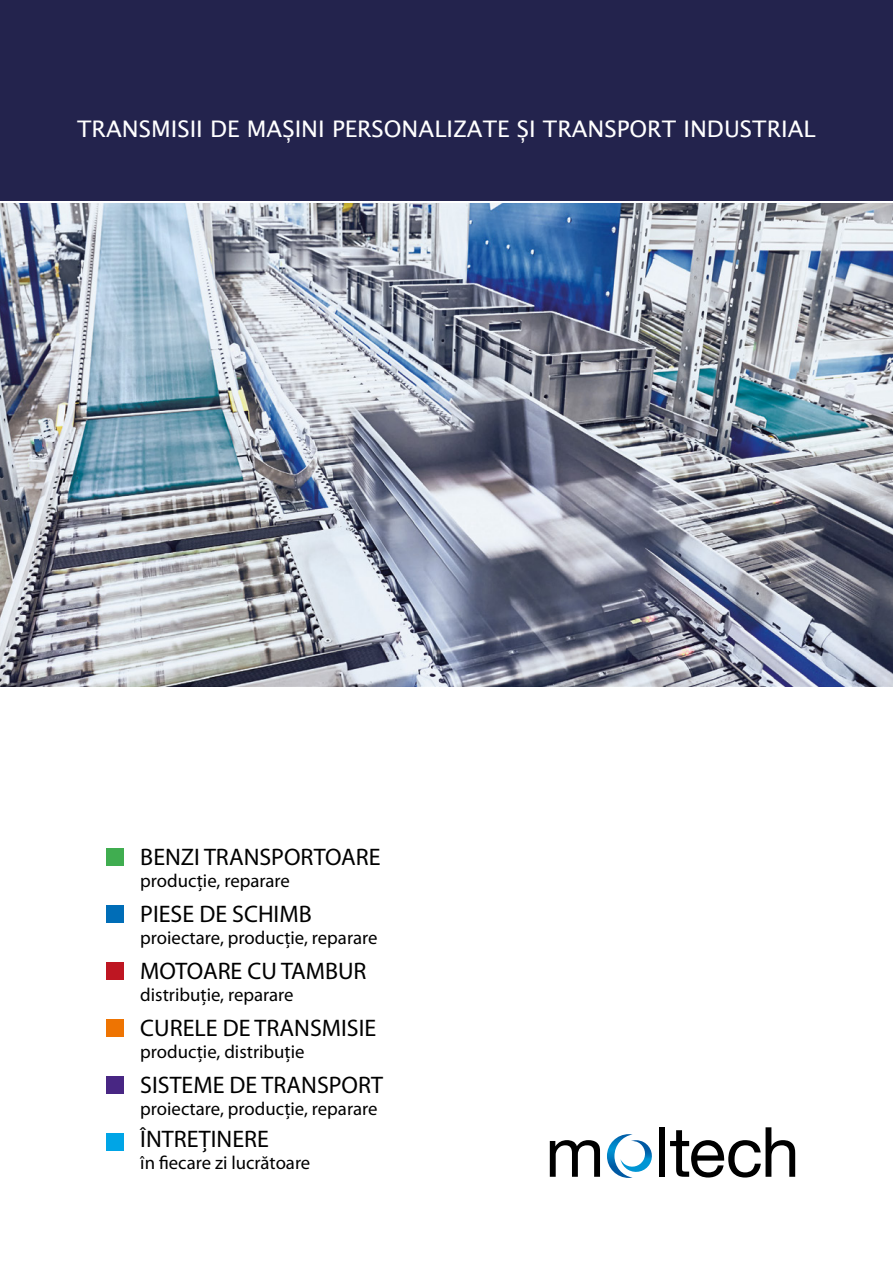
<style>
.page{position:relative;width:893px;height:1263px;background:#fff}
.page>*{position:absolute;margin:0;border:0;box-sizing:border-box;transform-origin:0 0}
.t1{font:24px "Myriad Pro";color:#000}
.t2{font:22.8px "Lucida Sans Unicode";color:#fff}
.t3{font:18.75px "Myriad Pro";color:#000}
</style>
<div class="page">
<div style="left:106px;top:1019px;width:17px;height:17px;background:#ee7402"></div>
<div style="left:106px;top:848px;width:17px;height:17px;background:#40ad50"></div>
<div style="left:106px;top:1133px;width:17px;height:17px;background:#00a5e6"></div>
<div style="left:106px;top:905px;width:17px;height:17px;background:#006db7"></div>
<div style="left:106px;top:962px;width:17px;height:17px;background:#be1622"></div>
<div style="left:106px;top:1076px;width:17px;height:17px;background:#482683"></div>
<div style="left:0;top:0;width:893px;height:204px;background:#23234d"></div>
<hr style="left:0;top:202px;width:893px;height:2px;background:#fff">
<img style="left:0;top:204px;width:893px;height:482px">
<svg style="left:550px;top:1140px;width:50px;height:37px"></svg>
<div style="left:659px;top:1127px;width:6px;height:50px;background:#000"></div>
<svg style="left:670px;top:1127px;width:125px;height:50px"></svg>
<svg style="left:607px;top:1134px;width:45px;height:44px"></svg>
<p class="t2" style="left:77px;top:111px;width:740px">TRANSMISII DE MAȘINI PERSONALIZATE ȘI TRANSPORT INDUSTRIAL</p>
<p class="t1" style="left:140px;top:844px;width:242px">BENZI TRANSPORTOARE</p>
<p class="t3" style="left:140px;top:871px;width:151px">producție, reparare</p>
<p class="t1" style="left:140px;top:901px;width:173px">PIESE DE SCHIMB</p>
<p class="t3" style="left:140px;top:928px;width:239px">proiectare, producție, reparare</p>
<p class="t1" style="left:140px;top:958px;width:228px">MOTOARE CU TAMBUR</p>
<p class="t3" style="left:140px;top:985px;width:155px">distribuție, reparare</p>
<p class="t1" style="left:140px;top:1015px;width:237px">CURELE DE TRANSMISIE</p>
<p class="t3" style="left:140px;top:1042px;width:166px">producție, distribuție</p>
<p class="t1" style="left:140px;top:1072px;width:244px">SISTEME DE TRANSPORT</p>
<p class="t3" style="left:140px;top:1099px;width:239px">proiectare, producție, reparare</p>
<p class="t1" style="left:140px;top:1125px;width:130px">ÎNTREȚINERE</p>
<p class="t3" style="left:140px;top:1152px;width:172px">în fiecare zi lucrătoare</p>
</div>
